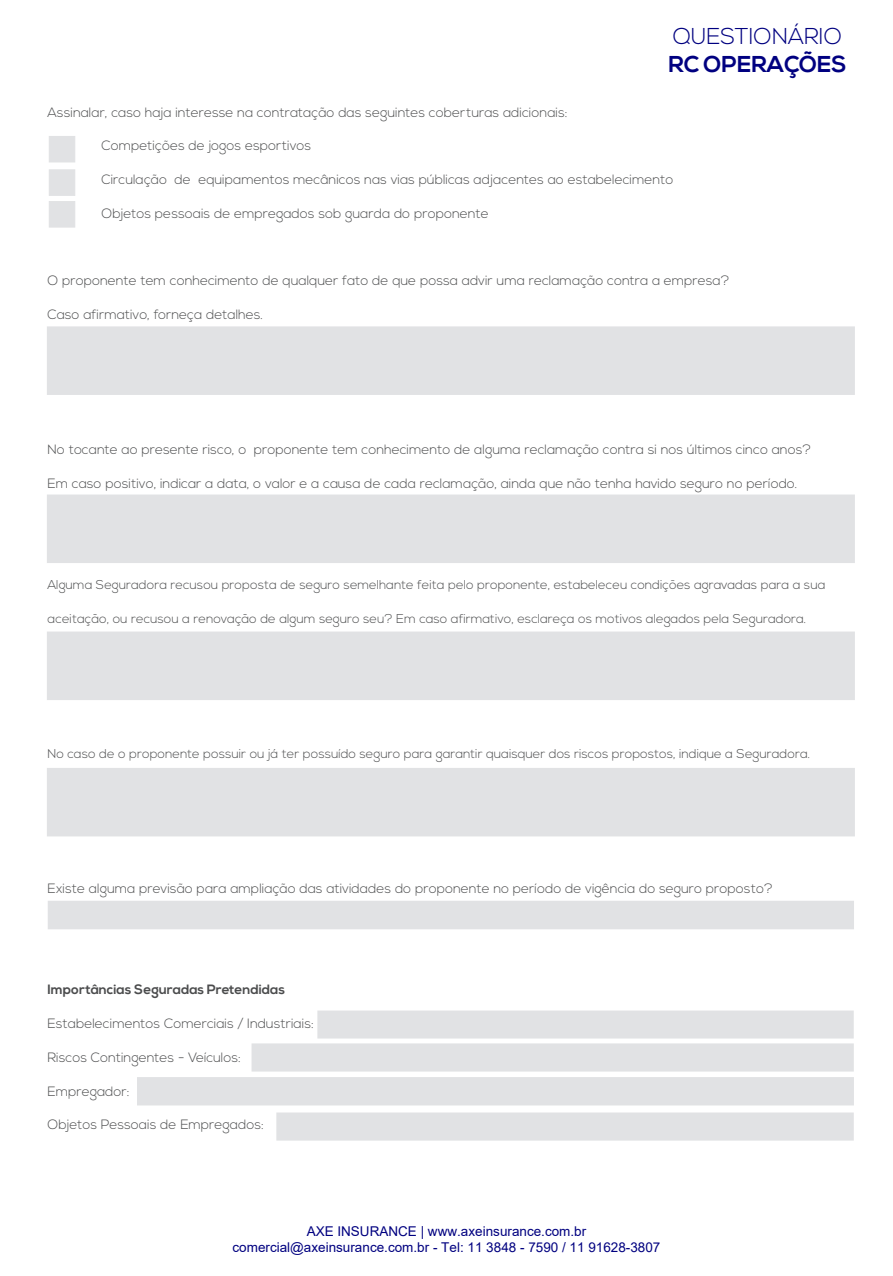
<style>
.page{position:relative;width:893px;height:1276px;background:#fff}
.page>*{position:absolute;margin:0;border:0;box-sizing:border-box;transform-origin:0 0}
.t1{font:300 22.95px "Nexa";color:#000080}
.t2{font:700 22.95px "Nexa";color:#000080}
.t3{font:300 13.5px "Nexa";color:#4b4c4d}
.t4{font:13.5px/16.2px "Arial";color:#000080;text-align:center}
.t5{font:700 13.5px "Nexa";color:#4b4c4d}
.t6{font:300 12.75px "Nexa";color:#4b4c4d}
</style>
<div class="page">
<div style="left:49px;top:136px;width:26px;height:26px;background:#e1e2e4"></div>
<div style="left:47px;top:326px;width:808px;height:69px;background:#e1e2e4"></div>
<div style="left:47px;top:494px;width:808px;height:69px;background:#e1e2e4"></div>
<div style="left:47px;top:631px;width:808px;height:69px;background:#e1e2e4"></div>
<div style="left:47px;top:768px;width:808px;height:68px;background:#e1e2e4"></div>
<div style="left:48px;top:900px;width:806px;height:29px;background:#e1e2e4;border:3px solid #e1e2e4"></div>
<div style="left:252px;top:1043px;width:602px;height:28px;background:#e1e2e4;border:3px solid #e1e2e4"></div>
<div style="left:276px;top:1112px;width:578px;height:28px;background:#e1e2e4;border:3px solid #e1e2e4"></div>
<div style="left:317px;top:1010px;width:537px;height:28px;background:#e1e2e4;border:2px solid #e1e2e4"></div>
<div style="left:137px;top:1077px;width:717px;height:28px;background:#e1e2e4"></div>
<div style="left:49px;top:170px;width:26px;height:26px;background:#e1e2e4"></div>
<div style="left:49px;top:201px;width:26px;height:26px;background:#e1e2e4"></div>
<h1 class="t1" style="left:673px;top:23px;width:171px">QUESTIONÁRIO</h1>
<h1 class="t2" style="left:668px;top:50px;width:180px">RC OPERAÇÕES</h1>
<p class="t3" style="left:47px;top:104px;width:522px">Assinalar, caso haja interesse na contratação das seguintes coberturas adicionais:</p>
<p class="t3" style="left:101px;top:138px;width:211px">Competições de jogos esportivos</p>
<p class="t3" style="left:101px;top:172px;width:573px">Circulação de equipamentos mecânicos nas vias públicas adjacentes ao estabelecimento</p>
<p class="t3" style="left:101px;top:205px;width:389px">Objetos pessoais de empregados sob guarda do proponente</p>
<p class="t3" style="left:47px;top:273px;width:683px">O proponente tem conhecimento de qualquer fato de que possa advir uma reclamação contra a empresa?</p>
<p class="t3" style="left:47px;top:307px;width:217px">Caso afirmativo, forneça detalhes.</p>
<p class="t3" style="left:47px;top:442px;width:765px">No tocante ao presente risco, o proponente tem conhecimento de alguma reclamação contra si nos últimos cinco anos?</p>
<p class="t3" style="left:47px;top:475px;width:752px">Em caso positivo, indicar a data, o valor e a causa de cada reclamação, ainda que não tenha havido seguro no período.</p>
<p class="t6" style="left:47px;top:577px;width:779px">Alguma Seguradora recusou proposta de seguro semelhante feita pelo proponente, estabeleceu condições agravadas para a sua</p>
<p class="t6" style="left:47px;top:611px;width:760px">aceitação, ou recusou a renovação de algum seguro seu? Em caso afirmativo, esclareça os motivos alegados pela Seguradora.</p>
<p class="t6" style="left:47px;top:746px;width:764px">No caso de o proponente possuir ou já ter possuído seguro para garantir quaisquer dos riscos propostos, indique a Seguradora.</p>
<p class="t3" style="left:47px;top:880px;width:727px">Existe alguma previsão para ampliação das atividades do proponente no período de vigência do seguro proposto?</p>
<p class="t5" style="left:47px;top:982px;width:239px">Importâncias Seguradas Pretendidas</p>
<p class="t3" style="left:47px;top:1015px;width:268px">Estabelecimentos Comerciais / Industriais:</p>
<p class="t3" style="left:47px;top:1049px;width:195px">Riscos Contingentes - Veículos:</p>
<p class="t3" style="left:47px;top:1083px;width:84px">Empregador:</p>
<p class="t3" style="left:47px;top:1117px;width:218px">Objetos Pessoais de Empregados:</p>
<p class="t4" style="left:232px;top:1222px;width:429px">AXE INSURANCE | www.axeinsurance.com.br comercial@axeinsurance.com.br - Tel: 11 3848 - 7590 / 11 91628-3807</p>
</div>
